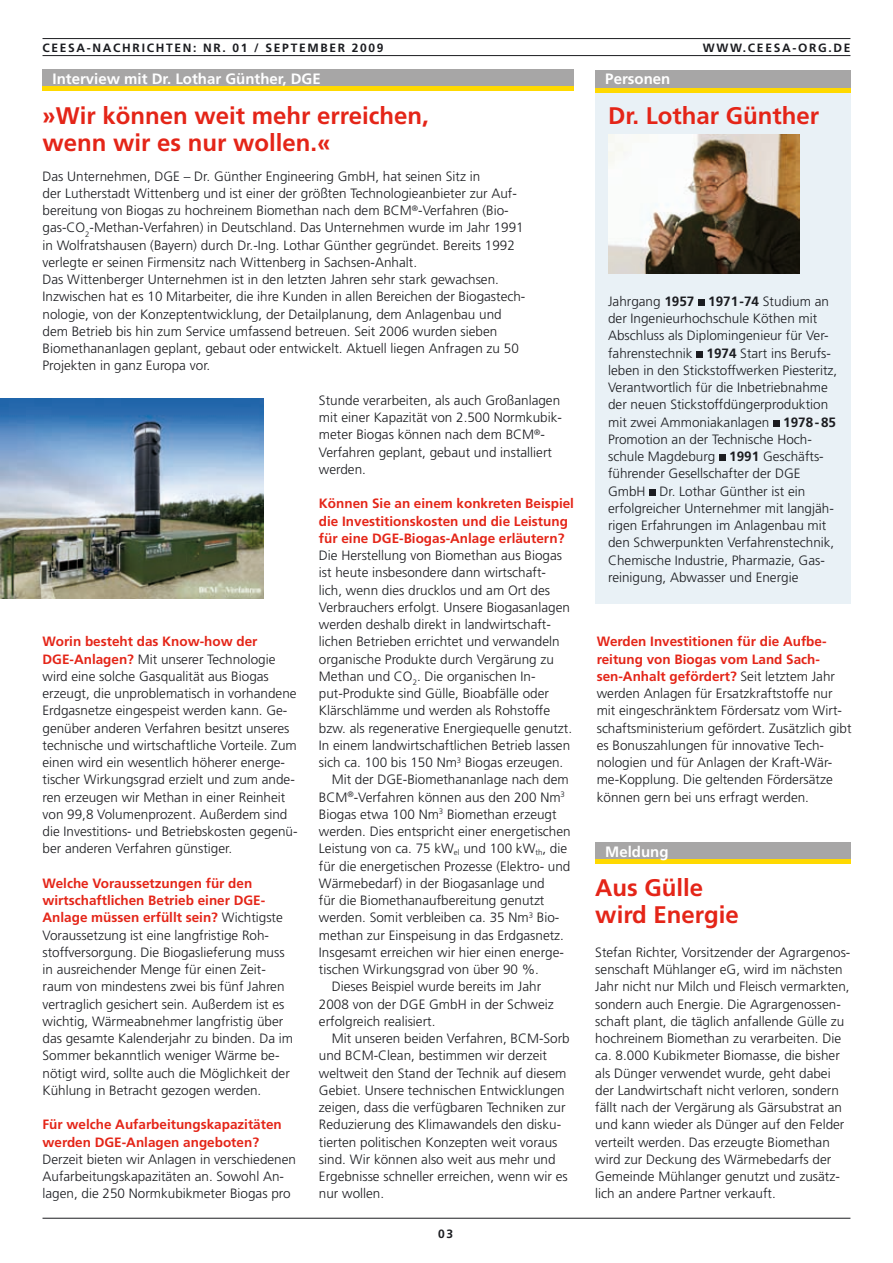
<style>
.page{position:relative;width:893px;height:1263px;background:#fff}
.page>*{position:absolute;margin:0;border:0;box-sizing:border-box;transform-origin:0 0}
.t1{font:700 24px/27px "Frutiger";color:#e42518}
.t2{font:700 15px "Frutiger";color:#fff}
.t3{font:300 13.5px/17.2px "Frutiger";color:#1b1c20}
.t4{font:700 13.5px/17.2px "Frutiger";color:#e42518}
.t5{font:700 12px "Frutiger";letter-spacing:.14em;color:#1b1c20}
.s1{font-weight:700;color:#e42518}
.s2{font-weight:700}
</style>
<div class="page">
<hr style="left:43px;top:1218px;width:807px;height:1px;background:#1b1c20">
<hr style="left:43px;top:38px;width:807px;height:1px;background:#1b1c20">
<hr style="left:43px;top:55px;width:807px;height:1px;background:#1b1c20">
<div style="left:595px;top:79px;width:255px;height:525px;background:#e9f1f6"></div>
<div style="left:595px;top:70px;width:255px;height:22px;background:#a7a6a6"></div>
<hr style="left:595px;top:88px;width:255px;height:4px;background:#ffd900">
<div style="left:698px;top:299px;width:6px;height:7px;background:#1b1c20"></div>
<div style="left:696px;top:351px;width:7px;height:7px;background:#1b1c20"></div>
<div style="left:773px;top:420px;width:6px;height:7px;background:#1b1c20"></div>
<svg style="left:719px;top:455px;width:6px;height:6px"></svg>
<div style="left:649px;top:489px;width:7px;height:7px;background:#1b1c20"></div>
<div style="left:43px;top:70px;width:531px;height:21px;background:#a7a6a6"></div>
<hr style="left:43px;top:87px;width:531px;height:4px;background:#ffd900">
<img style="left:608px;top:135px;width:192px;height:139px">
<div style="left:595px;top:843px;width:255px;height:21px;background:#a7a6a6"></div>
<hr style="left:595px;top:860px;width:255px;height:4px;background:#ffd900">
<img style="left:0;top:398px;width:264px;height:201px">
<p class="t5" style="left:43px;top:41px;width:133px">CEESa-Nachrichten</p>
<p class="t5" style="left:193px;top:41px;width:192px">: Nr. 01 / Se ptember 2009</p>
<p class="t5" style="left:703px;top:41px;width:54px">www.cees</p>
<p class="t5" style="left:782px;top:41px;width:68px">a-org.de</p>
<p class="t2" style="left:53px;top:70px;width:270px">Interview mit Dr. Lothar Günther, DG E</p>
<h1 class="t1" style="left:43px;top:103px;width:388px">»Wir können weit mehr erreichen, wenn wir es nur wollen.«</h1>
<p class="t3" style="left:43px;top:167px;width:484px">Das Unternehmen, DGE – Dr. Günther Engineering GmbH, hat seinen Sitz in<br>der Lutherstadt Wittenberg und ist einer der größten Technologieanbieter zur Au-f&shy;bereitung von Biogas zu hochreinem Biomethan nach dem BCM<sup>®</sup>-Verfahren (Bio&shy;gas-CO<sub>2</sub>-Methan-Verfahren) in Deutschland. Das Unternehmen wurde im Jahr 1991 in Wolfratshausen (Bayern) durch Dr.-Ing. Lothar Günther gegründet. Bereits 1992 verlegte er seinen Firmensitz nach Wittenberg in Sachsen-Anhalt.<br>Das Wittenberger Unternehmen ist in den letzten Jahren sehr stark gewachsen.<br>Inzwischen hat es 10 Mitarbeiter, die ihre Kunden in allen Bereichen der Biogastech&shy;nologie, von der Konzeptentwicklung, der Detailplanung, dem Anlagenbau und dem Betrieb bis hin zum Service umfassend betreuen. Seit 2006 wurden sieben Bio-methananlagen geplant, gebaut oder entwickelt. Aktuell liegen Anfragen zu 50<br>Projekten in ganz Europa vor.</p>
<p class="t3" style="left:43px;top:633px;width:257px"><span class="s1">Worin besteht das Know-how der<br>DG E-Anlagen?</span> Mit unserer Technologie wird eine solche Gasqualität aus Biogas erzeugt, die unproblematisch in vorhandene Erdgasnetze eingespeist werden kann. Ge&shy;genüber anderen Verfahren besitzt unseres technische und wirtschaftliche Vorteile. Zum einen wird ein wesentlich höherer energe&shy;tischer Wirkungsgrad erzielt und zum ande&shy;ren erzeugen wir Methan in einer Reinheit von 99,8 Volumenprozent. Außerdem sind die Investitions- und Betriebskosten gegenü&shy;ber anderen Verfahren günstiger.</p>
<p class="t3" style="left:43px;top:875px;width:252px"><span class="s1">Welche Voraussetzungen für den wirtschaftlichen Betrieb einer DG E-Anlage müssen erfüllt sein?</span> Wichtigste Voraussetzung ist eine langfristige Roh&shy;stoffversorgung. Die Biogaslieferung muss in ausreichender Menge für einen Zeit&shy;raum von mindestens zwei bis fünf Jahren vertraglich gesichert sein. Außerdem ist es wichtig, Wärmeabnehmer langfristig über das gesamte Kalenderjahr zu binden. Da im Sommer bekanntlich weniger Wärme be&shy;nötigt wird, sollte auch die Möglichkeit der Kühlung in Betracht gezogen werden.</p>
<p class="t4" style="left:43px;top:1116px;width:241px">Für welche Aufarbeitungskapazitäten werden DG E-Anlagen angeboten?</p>
<p class="t3" style="left:43px;top:1151px;width:255px">Derzeit bieten wir Anlagen in verschiedenen<br>Aufarbeitungskapazitäten an. Sowohl An&shy;lagen, die 250 Normkubikmeter Biogas pro</p>
<p class="t3" style="left:319px;top:392px;width:245px">Stunde verarbeiten, als auch Großanlagen mit einer Kapazität von 2.500 Normkubik&shy;meter Biogas können nach dem BCM<sup>®</sup>- Verfahren geplant, gebaut und installiert werden.</p>
<p class="t4" style="left:319px;top:495px;width:257px">Können Sie an einem konkreten Beispiel die Investitionskosten und die Leistung für eine DG E-Biogas-Anlage erläutern?</p>
<p class="t3" style="left:319px;top:547px;width:245px">Die Herstellung von Bio-methan aus Biogas</p>
<p class="t3" style="left:319px;top:564px;width:229px">ist heute insbesondere dann wirtschaft-</p>
<p class="t3" style="left:319px;top:581px;width:233px">lich, wenn dies drucklos und am Ort des</p>
<p class="t3" style="left:319px;top:599px;width:253px">Verbrauchers erfolgt. Unsere Biogasanlagen</p>
<p class="t3" style="left:319px;top:616px;width:234px">werden deshalb direkt in landwirtschaft-</p>
<p class="t3" style="left:319px;top:633px;width:242px">lichen Betrieben errichtet und verwandeln</p>
<p class="t3" style="left:319px;top:650px;width:237px">organische Produkte durch Vergärung zu</p>
<p class="t3" style="left:319px;top:668px;width:218px">Methan und CO<sub>2</sub>. Die organischen In-</p>
<p class="t3" style="left:319px;top:685px;width:232px">put-Produkte sind Gülle, Bioabfälle oder</p>
<p class="t3" style="left:319px;top:702px;width:233px">Klärschlämme und werden als Rohstoffe</p>
<p class="t3" style="left:319px;top:719px;width:255px">bzw. als regenerative Energiequelle genutzt.</p>
<p class="t3" style="left:319px;top:737px;width:253px">In einem landwirtschaftlichen Betrieb lassen</p>
<p class="t3" style="left:319px;top:754px;width:246px">sich ca. 100 bis 150 Nm<sup>3</sup> Biogas erzeugen.</p>
<p class="t3" style="left:332px;top:771px;width:239px">Mit der DGE-Biomethananlage nach dem</p>
<p class="t3" style="left:319px;top:788px;width:248px">BCM<sup>®</sup>-Verfahren können aus den 200 Nm<sup>3</sup></p>
<p class="t3" style="left:319px;top:806px;width:239px">Biogas etwa 100 Nm<sup>3</sup> Biomethan erzeugt</p>
<p class="t3" style="left:319px;top:823px;width:253px">werden. Dies entspricht einer energetischen</p>
<p class="t3" style="left:319px;top:840px;width:250px">Leistung von ca. 75 kW<sub>el</sub> und 100 kW<sub>th</sub>, die</p>
<p class="t3" style="left:319px;top:857px;width:253px">für die energetischen Prozesse (Elektro- und</p>
<p class="t3" style="left:319px;top:875px;width:227px">Wärmebedarf) in der Biogasanlage und</p>
<p class="t3" style="left:319px;top:892px;width:227px">für die Biomethanaufbereitung genutzt</p>
<p class="t3" style="left:319px;top:909px;width:242px">werden. Somit verbleiben ca. 35 Nm<sup>3</sup> Bio-</p>
<p class="t3" style="left:319px;top:926px;width:247px">methan zur Einspeisung in das Erdgasnetz.</p>
<p class="t3" style="left:319px;top:944px;width:247px">Insgesamt erreichen wir hier einen energe-</p>
<p class="t3" style="left:319px;top:961px;width:222px">tischen Wirkungsgrad von über 90 %.</p>
<p class="t3" style="left:332px;top:978px;width:211px">Dieses Beispiel wurde bereits im Jahr</p>
<p class="t3" style="left:319px;top:995px;width:236px">2008 von der DGE GmbH in der Schweiz</p>
<p class="t3" style="left:319px;top:1013px;width:118px">erfolgreich realisiert.</p>
<p class="t3" style="left:332px;top:1030px;width:240px">Mit unseren beiden Verfahren, BCM-Sorb</p>
<p class="t3" style="left:319px;top:1047px;width:230px">und BCM-Clean, bestimmen wir derzeit</p>
<p class="t3" style="left:319px;top:1064px;width:249px">weltweit den Stand der Technik auf diesem</p>
<p class="t3" style="left:319px;top:1082px;width:247px">Gebiet. Unsere technischen Entwicklungen</p>
<p class="t3" style="left:319px;top:1099px;width:248px">zeigen, dass die verfügbaren Techniken zur</p>
<p class="t3" style="left:319px;top:1116px;width:244px">Reduzierung des Klimawandels den disku-</p>
<p class="t3" style="left:319px;top:1133px;width:240px">tierten politischen Konzepten weit voraus</p>
<p class="t3" style="left:319px;top:1151px;width:238px">sind. Wir können also weit aus mehr und</p>
<p class="t3" style="left:319px;top:1168px;width:250px">Ergebnisse schneller erreichen, wenn wir es</p>
<p class="t3" style="left:319px;top:1185px;width:67px">nur wollen.</p>
<p class="t5" style="left:438px;top:1227px;width:8px">0</p>
<p class="t2" style="left:605px;top:70px;width:67px">Personen</p>
<h1 class="t1" style="left:608px;top:103px;width:213px">Dr. Lothar Günther</h1>
<p class="t3" style="left:608px;top:293px;width:231px">Jahrgang <span class="s2">1 957 1 971 -74</span> Studium an der Ingenieurhochschule Köthen mit Abschluss als Diplomingenieur für Ver&shy;fahrenstechnik <span class="s2">1 974</span> Start ins Berufs&shy;leben in den Stickstoffwerken Piesteritz, Verantwortlich für die Inbetriebnahme der neuen Stickstoffdüngerproduktion mit zwei Ammoniakanlagen <span class="s2">1 978-85<br></span>Promotion an der Technische Hoch&shy;schule Magdeburg <span class="s2">1 991</span> Geschäfts&shy;führender Gesellschafter der DGE GmbH Dr. Lothar Günther ist ein erfolgreicher Unternehmer mit langjäh&shy;rigen Erfahrungen im Anlagenbau mit den Schwerpunkten Verfahrenstechnik, Chemische Industrie, Pharmazie, Gas&shy;reinigung, Abwasser und Energie</p>
<p class="t3" style="left:597px;top:633px;width:256px"><span class="s1">Werden Investitionen für die Auf-be&shy;reitung von Biogas vom Land Sach&shy;sen-Anhalt gefördert?</span> Seit letztem Jahr werden Anlagen für Ersatzkraftstoffe nur mit eingeschränktem Fördersatz vom Wirt&shy;schaftsministerium gefördert. Zusätzlich gibt es Bonuszahlungen für innovative Tech&shy;nologien und für Anlagen der Kraft-Wär&shy;me-Kopplung. Die geltenden Fördersätze können gern bei uns erfragt werden.</p>
<p class="t2" style="left:605px;top:843px;width:65px">Meldung</p>
<h1 class="t1" style="left:595px;top:874px;width:145px">Aus Gülle wird Energie</h1>
<p class="t3" style="left:595px;top:944px;width:257px">Stefan Richter, Vorsitzender der Agrargenos&shy;senschaft Mühlanger eG, wird im nächsten Jahr nicht nur Milch und Fleisch vermarkten, sondern auch Energie. Die Agrargenossen&shy;schaft plant, die täglich anfallende Gülle zu hochreinem Biomethan zu verarbeiten. Die ca. 8.000 Kubikmeter Biomasse, die bisher als Dünger verwendet wurde, geht dabei der Landwirtschaft nicht verloren, sondern fällt nach der Vergärung als Gärsubstrat an und kann wieder als Dünger auf den Felder verteilt werden. Das erzeugte Biomethan wird zur Deckung des Wärmebedarfs der Gemeinde Mühlanger genutzt und zusätz&shy;lich an andere Partner verkauft.</p>
</div>
